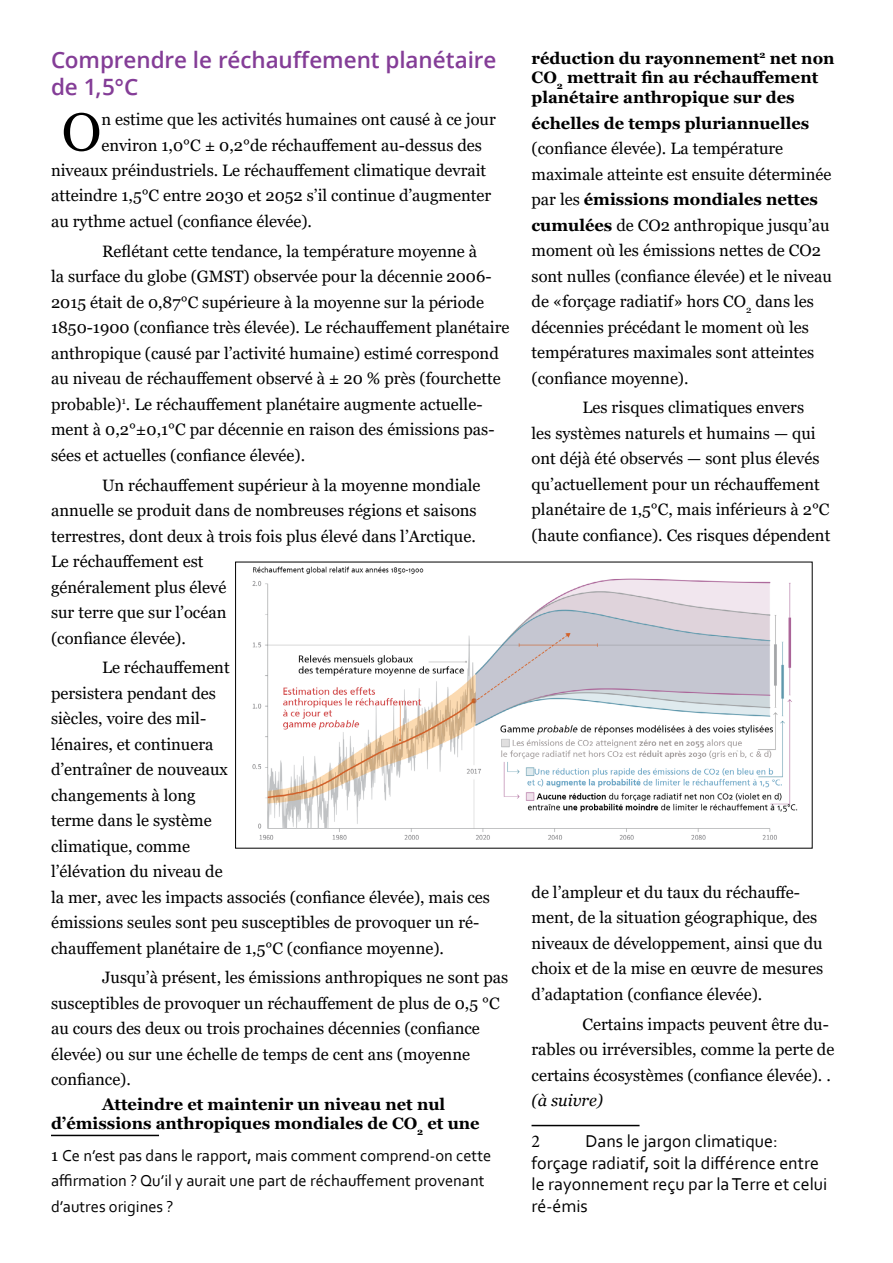
<style>
.page{position:relative;width:893px;height:1263px;background:#fff}
.page>*{position:absolute;margin:0;border:0;box-sizing:border-box;transform-origin:0 0}
.t1{font:53.25px "Georgia";color:#000}
.t2{font:600 22.5px/27px "Open Sans";letter-spacing:-.005em;color:#843d97}
.t3{font:18px/21.6px "Corbel";color:#000}
.t4{font:18px "Minion Pro";color:#000}
.t5{font:16.5px/25.5px "Georgia";color:#000}
.t6{font:700 16.5px/19.8px "Georgia";color:#000}
.t7{font:16.5px/25.5px "Corbel";color:#000}
.t8{font:italic 16.5px "Georgia";color:#000}
.s1{font-family:"Georgia"}
.s2{font-weight:700}
</style>
<div class="page">
<hr style="left:51px;top:1135px;width:108px;height:1px;background:#000">
<hr style="left:531px;top:1125px;width:108px;height:1px;background:#000">
<img style="left:252px;top:566px;width:546px;height:274px">
<h2 class="t2" style="left:51px;top:46px;width:447px">Comprendre le réchauffement planétaire de 1,5°C</h2>
<h1 class="t1" style="left:62px;top:100px;width:41px">O</h1>
<p class="t5" style="left:101px;top:107px;width:396px">n estime que les activités humaines ont causé à ce jour</p>
<p class="t5" style="left:101px;top:132px;width:382px">environ 1,0°C ± 0,2°de réchauffement au-dessus des</p>
<p class="t5" style="left:51px;top:158px;width:437px">niveaux préindustriels. Le réchauffement climatique devrait</p>
<p class="t5" style="left:51px;top:183px;width:442px">atteindre 1,5°C entre 2030 et 2052 s’il continue d’augmenter</p>
<p class="t5" style="left:51px;top:209px;width:262px">au rythme actuel (confiance élevée).</p>
<p class="t5" style="left:51px;top:239px;width:460px;text-indent:51px">Reflétant cette tendance, la température moyenne à<br>la surface du globe (GMST) observée pour la décennie 2006- 2015 était de 0,87°C supérieure à la moyenne sur la période 1850-1900 (confiance très élevée). Le réchauffement planétaire anthropique (causé par l’activité humaine) estimé correspond au niveau de réchauffement observé à ± 20 % près (fourchette probable)<sup>1</sup>. Le réchauffement planétaire augmente actuelle&shy;ment à 0,2°±0,1°C par décennie en raison des émissions pas&shy;sées et actuelles (confiance élevée).</p>
<p class="t5" style="left:51px;top:472px;width:431px;text-indent:51px">Un réchauffement supérieur à la moyenne mondiale annuelle se produit dans de nombreuses régions et saisons terrestres, dont deux à trois fois plus élevé dans l’Arctique.<br>Le réchauffement est<br>généralement plus élevé<br>sur terre que sur l’océan<br>(confiance élevée).</p>
<p class="t5" style="left:51px;top:655px;width:440px;text-indent:51px">Le réchauffement<br>persistera pendant des<br>siècles, voire des mil-<br>lénaires, et continuera<br>d’entraîner de nouveaux<br>changements à long<br>terme dans le système<br>climatique, comme<br>l’élévation du niveau de<br>la mer, avec les impacts associés (confiance élevée), mais ces émissions seules sont peu susceptibles de provoquer un ré&shy;chauffement planétaire de 1,5°C (confiance moyenne).</p>
<p class="t5" style="left:51px;top:965px;width:459px;text-indent:51px">Jusqu’à présent, les émissions anthropiques ne sont pas susceptibles de provoquer un réchauffement de plus de 0,5 °C au cours des deux ou trois prochaines décennies (confiance élevée) ou sur une échelle de temps de cent ans (moyenne confiance).</p>
<p class="t6" style="left:51px;top:1094px;width:430px;text-indent:51px">Atteindre et maintenir un niveau net nul d’émissions anthropiques mondiales de CO<sub>2</sub> et une</p>
<p class="t7" style="left:51px;top:1142px;width:442px"><span class="s1">1</span> Ce n’est pas dans le rapport, mais comment comprend-on cette affirmation ? Qu’il y aurait une part de réchauffement provenant d’autres origines ?</p>
<p class="t6" style="left:531px;top:48px;width:304px">réduction du rayonnement<sup>2</sup> net non<br>CO<sub>2</sub> mettrait fin au réchauffement planétaire anthropique sur des</p>
<p class="t6" style="left:532px;top:113px;width:279px">échelles de temps pluriannuelles</p>
<p class="t5" style="left:531px;top:136px;width:302px">(confiance élevée). La température maximale atteinte est ensuite déterminée par les <span class="s2">émissions mondiales nettes cumulées</span> de CO2 anthropique jusqu’au moment où les émissions nettes de CO2 sont nulles (confiance élevée) et le niveau de «forçage radiatif» hors CO<sub>2</sub> dans les décennies précédant le moment où les températures maximales sont atteintes (confiance moyenne).</p>
<p class="t5" style="left:531px;top:395px;width:300px;text-indent:51px">Les risques climatiques envers<br>les systèmes naturels et humains — qui ont déjà été observés — sont plus élevés qu’actuellement pour un réchauffement planétaire de 1,5°C, mais inférieurs à 2°C (haute confiance). Ces risques dépendent</p>
<p class="t5" style="left:531px;top:880px;width:293px">de l’ampleur et du taux du réchauffe&shy;ment, de la situation géographique, des niveaux de développement, ainsi que du choix et de la mise en œuvre de mesures d’adaptation (confiance élevée).</p>
<p class="t5" style="left:531px;top:1011px;width:304px;text-indent:51px">Certains impacts peuvent être du&shy;rables ou irréversibles, comme la perte de certains écosystèmes (confiance élevée). .</p>
<p class="t8" style="left:531px;top:1090px;width:73px">(à suivre)</p>
<p class="t4" style="left:531px;top:1129px;width:10px">2</p>
<p class="t3" style="left:531px;top:1130px;width:297px;text-indent:54px">Dans le jargon climatique: forçage radiatif, soit la différence entre le rayonnement reçu par la Terre et celui ré-émis</p>
</div>
